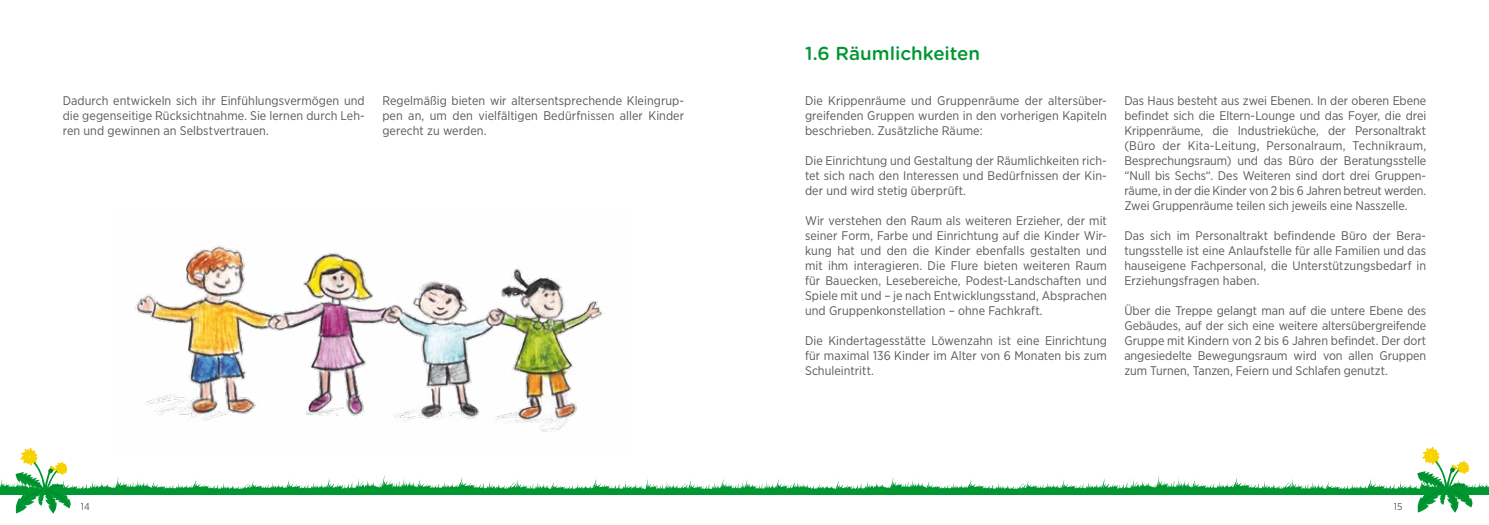
<style>
.page{position:relative;width:1489px;height:525px;background:#fff}
.page>*{position:absolute;margin:0;border:0;box-sizing:border-box;transform-origin:0 0}
.t1{font:500 18.75px "Gotham Rounded";color:#009631}
.t2{font:12.5px/15px "Gotham Narrow";letter-spacing:.005em;color:#58585a;text-align:justify}
.t3{font:10px "Gotham Narrow";color:#58585a}
</style>
<div class="page">
<svg style="left:0;top:447px;width:1488px;height:66px"></svg>
<img style="left:111px;top:245px;width:518px;height:211px">
<p class="t2" style="left:63px;top:93px;width:303px">Dadurch entwickeln sich ihr Einfühlungsvermögen und die gegenseitige Rücksichtnahme. Sie lernen durch Leh&shy;ren und gewinnen an Selbstvertrauen.</p>
<p class="t2" style="left:382px;top:93px;width:303px">Regelmäßig bieten wir altersentsprechende Kleingrup&shy;pen an, um den vielfältigen Bedürfnissen aller Kinder gerecht zu werden.</p>
<h1 class="t1" style="left:805px;top:40px;width:177px">1.6 Räumlichkeiten</h1>
<p class="t2" style="left:805px;top:93px;width:303px">Die Krippenräume und Gruppenräume der altersüber&shy;greifenden Gruppen wurden in den vorherigen Kapiteln beschrieben. Zusätzliche Räume:</p>
<p class="t2" style="left:805px;top:153px;width:303px">Die Einrichtung und Gestaltung der Räumlichkeiten rich&shy;tet sich nach den Interessen und Bedürfnissen der Kin&shy;der und wird stetig überprüft.</p>
<p class="t2" style="left:805px;top:213px;width:303px">Wir verstehen den Raum als weiteren Erzieher, der mit seiner Form, Farbe und Einrichtung auf die Kinder Wir&shy;kung hat und den die Kinder ebenfalls gestalten und mit ihm interagieren. Die Flure bieten weiteren Raum für Bauecken, Lesebereiche, Podest-Landschaften und Spiele mit und – je nach Entwicklungsstand, Absprachen und Gruppenkonstellation – ohne Fachkraft.</p>
<p class="t2" style="left:805px;top:333px;width:303px">Die Kindertagesstätte Löwenzahn ist eine Einrichtung für maximal 136 Kinder im Alter von 6 Monaten bis zum Schuleintritt.</p>
<p class="t2" style="left:1124px;top:93px;width:303px">Das Haus besteht aus zwei Ebenen. In der oberen Ebene befindet sich die Eltern-Lounge und das Foyer, die drei Krippenräume, die Industrieküche, der Personaltrakt (Büro der Kita-Leitung, Personalraum, Technikraum, Besprechungsraum) und das Büro der Beratungsstelle “Null bis Sechs“. Des Weiteren sind dort drei Gruppen&shy;räume, in der die Kinder von 2 bis 6 Jahren betreut werden.<br>Zwei Gruppenräume teilen sich jeweils eine Nasszelle.</p>
<p class="t2" style="left:1124px;top:228px;width:303px">Das sich im Personaltrakt befindende Büro der Bera&shy;tungsstelle ist eine Anlaufstelle für alle Familien und das hauseigene Fachpersonal, die Unterstützungsbedarf in Erziehungsfragen haben.</p>
<p class="t2" style="left:1124px;top:303px;width:303px">Über die Treppe gelangt man auf die untere Ebene des Gebäudes, auf der sich eine weitere altersübergreifende Gruppe mit Kindern von 2 bis 6 Jahren befindet. Der dort angesiedelte Bewegungsraum wird von allen Gruppen zum Turnen, Tanzen, Feiern und Schlafen genutzt.</p>
<p class="t3" style="left:81px;top:500px;width:10px">14</p>
<p class="t3" style="left:1393px;top:500px;width:10px">15</p>
</div>
